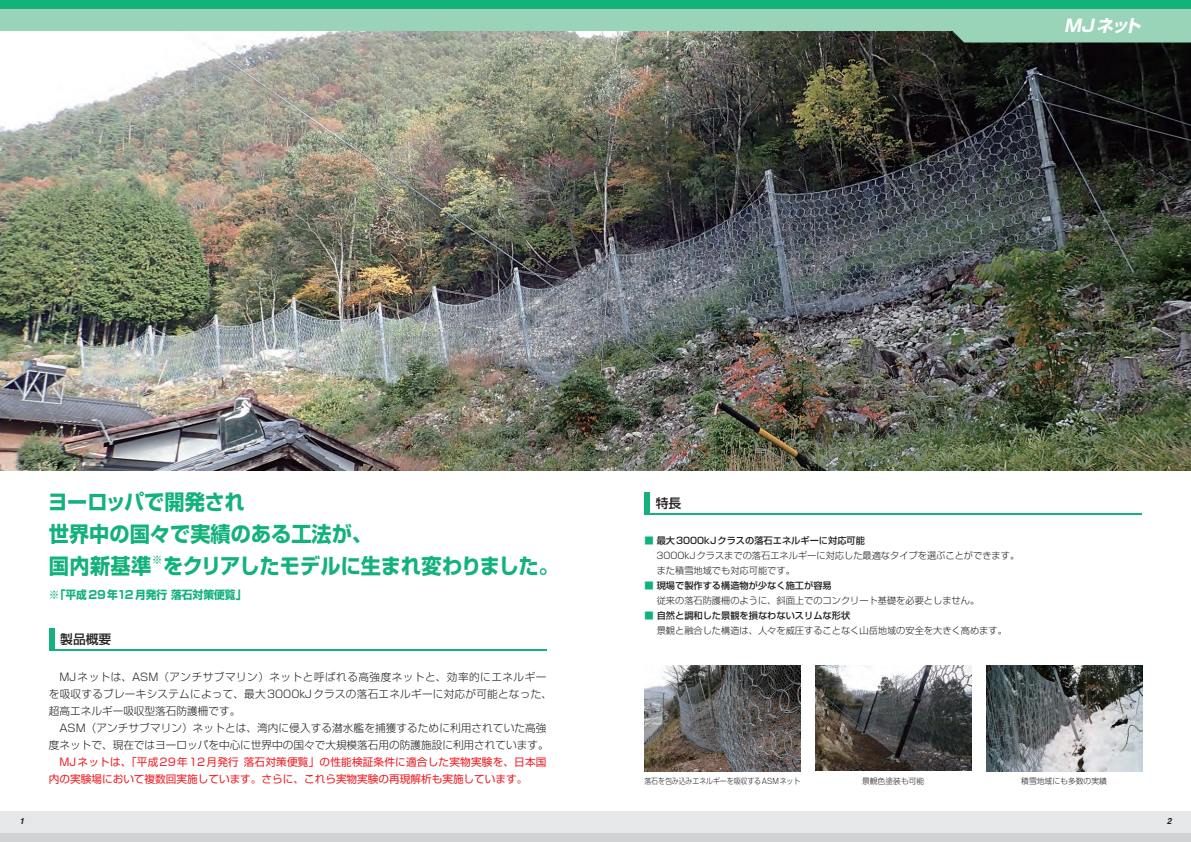
<style>
.page{position:relative;width:1191px;height:842px;background:#fff}
.page>*{position:absolute;margin:0;border:0;box-sizing:border-box;transform-origin:0 0}
.ゼニス_見出し_新ゴM{font:700 21.3px "Shin Go Pro";color:#13b27b;scale:.95 1}
.t1{font:italic 700 17px "Shin Go Pro";color:#fff}
.ゼニス_本文{font:500 12.8px "Shin Go Pro";color:#231f20}
.ゼニス_見出し_新ゴM-2{font:700 11.3px "Shin Go Pro";color:#13b27b;scale:.95 1}
.ゼニス_本文-2{font:300 10.6px/17px "Shin Go Pro";letter-spacing:.01em;color:#231f20}
.ゼニス_本文-3{font:10.6px/17px "Shin Go Pro";color:#ee1d23}
.ゼニス_本文-4{font:300 9.2px "Shin Go Pro";color:#231f20}
.ゼニス_見出し_新ゴM-3{font:500 9.2px "Shin Go Pro";color:#231f20}
.t2{font:italic 700 8.5px "Helvetica";color:#231f20}
.ゼニス_キャプション{font:300 7.8px "Shin Go Pro";color:#231f20;scale:.88 1}
.ゼニス_キャプション-2{font:300 7.8px "Shin Go Pro";color:#231f20}
.s1{color:#13b27b}
.s2{font-size:8.5px}
.s3{font-weight:300;color:#13b27b}
</style>
<div class="page">
<img style="left:0;top:31px;width:1191px;height:439px">
<div style="left:0;top:0;width:595px;height:31px;background:#99d3b8"></div>
<svg style="left:913px;top:31px;width:278px;height:12px;background:#82b19a"></svg>
<div style="left:595px;top:0;width:596px;height:31px;background:#99d3b8"></div>
<div style="left:0;top:811px;width:595px;height:31px;background:#e6e7e9"></div>
<div style="left:595px;top:811px;width:596px;height:31px;background:#e6e7e9"></div>
<div style="left:0;top:0;width:595px;height:9px;background:#13b27b"></div>
<div style="left:595px;top:0;width:596px;height:9px;background:#13b27b"></div>
<div style="left:0;top:833px;width:595px;height:9px;background:#d1d2d4"></div>
<div style="left:595px;top:833px;width:596px;height:9px;background:#d1d2d4"></div>
<hr style="left:644px;top:513px;width:498px;height:2px;background:#13b27b">
<div style="left:644px;top:492px;width:6px;height:23px;background:#13b27b"></div>
<img style="left:644px;top:665px;width:156px;height:106px">
<img style="left:815px;top:665px;width:156px;height:106px">
<img style="left:986px;top:665px;width:156px;height:106px">
<hr style="left:49px;top:649px;width:497px;height:1px;background:#13b27b">
<div style="left:49px;top:628px;width:6px;height:22px;background:#13b27b"></div>
<h2 class="t1" style="left:1064px;top:12px;width:82px">MJ ネット</h2>
<p class="ゼニス_見出し_新ゴM" style="left:48px;top:485px;width:208px">ヨーロッパで開発され</p>
<p class="ゼニス_見出し_新ゴM" style="left:49px;top:517px;width:342px">世界中の国々で実績のある工法が、</p>
<p class="ゼニス_見出し_新ゴM" style="left:49px;top:549px;width:538px">国内新基準<sup>※</sup>をクリアしたモデルに生まれ変わりました。</p>
<p class="ゼニス_見出し_新ゴM-2" style="left:49px;top:586px;width:209px">※「平成29年12月発行 落石対策便覧」</p>
<p class="ゼニス_本文" style="left:60px;top:628px;width:53px">製品概要</p>
<p class="ゼニス_本文-2" style="left:49px;top:667px;width:504px">　MJネットは、ASM（アンチサブマリン）ネットと呼ばれる高強度ネットと、効率的にエネルギーを吸収するブレーキシステムによって、最大3000kJクラスの落石エネルギーに対応が可能となった、超高エネルギー吸収型落石防護柵です。</p>
<p class="ゼニス_本文-2" style="left:49px;top:718px;width:501px">　ASM（アンチサブマリン）ネットとは、湾内に侵入する潜水艦を捕獲するために利用されていた高強度ネットで、現在ではヨーロッパを中心に世界中の国々で大規模落石用の防護施設に利用されています。</p>
<p class="ゼニス_本文-3" style="left:49px;top:752px;width:499px">　MJネットは、「平成29年12月発行 落石対策便覧」の性能検証条件に適合した実物実験を、日本国内の実験場において複数回実施しています。さらに、これら実物実験の再現解析も実施しています。</p>
<p class="ゼニス_本文" style="left:656px;top:493px;width:27px">特長</p>
<p class="ゼニス_見出し_新ゴM-3" style="left:644px;top:533px;width:222px"><span class="s1">■</span> 最大3000kJクラスの落石エネルギーに対応可能</p>
<p class="ゼニス_本文-4" style="left:644px;top:548px;width:376px"><span class="s2">　</span> 3000kJクラスまでの落石エネルギーに対応した最適なタイプを選ぶことができます。</p>
<p class="ゼニス_本文-4" style="left:644px;top:563px;width:152px">　 また積雪地域でも対応可能です。</p>
<p class="ゼニス_見出し_新ゴM-3" style="left:644px;top:578px;width:189px"><span class="s3">■</span> 現場で製作する構造物が少なく施工が容易</p>
<p class="ゼニス_本文-4" style="left:644px;top:593px;width:336px">　 従来の落石防護柵のように、斜面上でのコンクリート基礎を必要としません。</p>
<p class="ゼニス_見出し_新ゴM-3" style="left:644px;top:608px;width:207px"><span class="s3">■</span> 自然と調和した景観を損なわないスリムな形状</p>
<p class="ゼニス_本文-4" style="left:644px;top:623px;width:364px">　 景観と融合した構造は、人々を威圧することなく山岳地域の安全を大きく高めます。</p>
<p class="ゼニス_キャプション" style="left:644px;top:774px;width:179px">落石を包み込みエネルギーを吸収するASMネット</p>
<p class="ゼニス_キャプション-2" style="left:862px;top:774px;width:64px">景観色塗装も可能</p>
<p class="ゼニス_キャプション-2" style="left:1021px;top:774px;width:87px">積雪地域にも多数の実績</p>
<p class="t2" style="left:19px;top:814px;width:6px">1</p>
<p class="t2" style="left:1166px;top:814px;width:6px">2</p>
</div>
